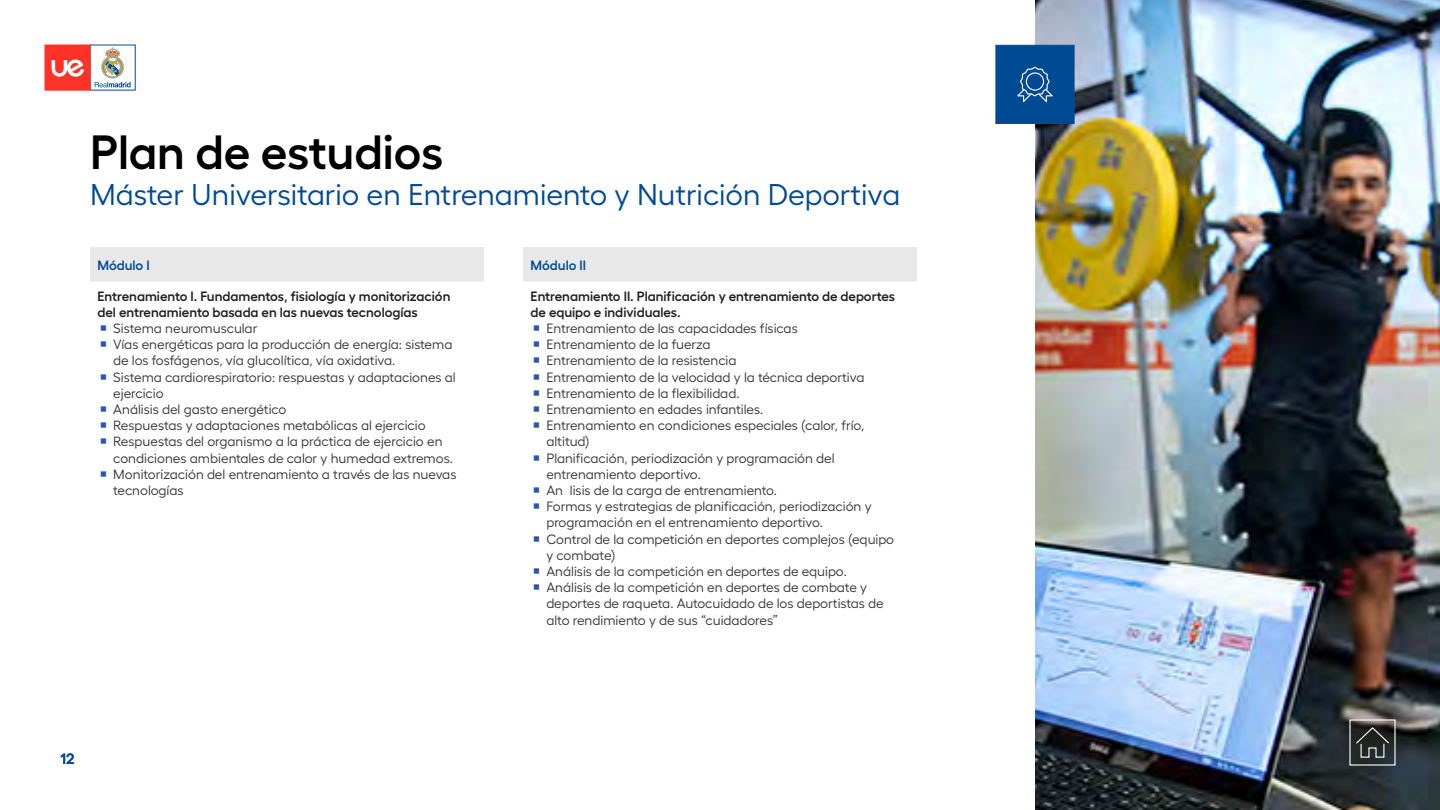
<style>
.page{position:relative;width:1440px;height:810px;background:#fff}
.page>*{position:absolute;margin:0;border:0;box-sizing:border-box;transform-origin:0 0}
.t1{font:600 48px "Hellix";letter-spacing:-.005em;color:#000}
.t2{font:30px "Hellix";color:#004a94}
.t3{font:600 15px "Hellix";color:#004a94}
.t4{font:13.5px/16.2px "Hellix";color:#353535}
.t5{font:600 13.5px/16.2px "Hellix";color:#1e1e1e}
.t6{font:600 13.5px "Hellix";color:#004a94}
</style>
<div class="page">
<img style="left:1035px;top:0;width:405px;height:810px">
<div style="left:996px;top:45px;width:78px;height:79px;background:#004a94"></div>
<svg style="left:1017px;top:67px;width:36px;height:35px"></svg>
<div style="left:90px;top:248px;width:393px;height:34px;background:#e9e8e8"></div>
<div style="left:523px;top:248px;width:393px;height:34px;background:#e9e8e8"></div>
<svg style="left:1349px;top:719px;width:47px;height:47px;background:#494b4b"></svg>
<svg style="left:90px;top:45px;width:46px;height:45px"></svg>
<svg style="left:95px;top:47px;width:36px;height:40px"></svg>
<div style="left:45px;top:45px;width:45px;height:45px;background:#ff3228"></div>
<svg style="left:52px;top:59px;width:32px;height:18px"></svg>
<h1 class="t1" style="left:90px;top:114px;width:355px">Plan de estudios</h1>
<h2 class="t2" style="left:90px;top:171px;width:812px">Máster Universitario en Entrenamiento y Nutrición Deportiva</h2>
<p class="t6" style="left:98px;top:255px;width:54px">Módulo I</p>
<p class="t5" style="left:98px;top:286px;width:354px">Entrenamiento I. Fundamentos, fisiología y monitorización del entrenamiento basada en las nuevas tecnologías</p>
<p class="t4" style="left:113px;top:319px;width:345px">Sistema neuromuscular<br>Vías energéticas para la producción de energía: sistema de los fosfágenos, vía glucolítica, vía oxidativa.<br>Sistema cardiorespiratorio: respuestas y adaptaciones al ejercicio<br>Análisis del gasto energético<br>Respuestas y adaptaciones metabólicas al ejercicio Respuestas del organismo a la práctica de ejercicio en condiciones ambientales de calor y humedad extremos.<br>Monitorización del entrenamiento a través de las nuevas tecnologías</p>
<p class="t6" style="left:531px;top:255px;width:57px">Módulo II</p>
<p class="t5" style="left:531px;top:286px;width:366px">Entrenamiento II. Planificación y entrenamiento de deportes de equipo e individuales.</p>
<p class="t4" style="left:546px;top:319px;width:349px">Entrenamiento de las capacidades físicas<br>Entrenamiento de la fuerza<br>Entrenamiento de la resistencia<br>Entrenamiento de la velocidad y la técnica deportiva Entrenamiento de la flexibilidad.<br>Entrenamiento en edades infantiles.<br>Entrenamiento en condiciones especiales (calor, frío, altitud)<br>Planificación, periodización y programación del entrenamiento deportivo.<br>An lisis de la carga de entrenamiento.<br>Formas y estrategias de planificación, periodización y programación en el entrenamiento deportivo.<br>Control de la competición en deportes complejos (equipo y combate)<br>Análisis de la competición en deportes de equipo.<br>Análisis de la competición en deportes de combate y deportes de raqueta. Autocuidado de los deportistas de alto rendimiento y de sus “cuidadores”</p>
<p class="t3" style="left:60px;top:747px;width:16px">12</p>
</div>
